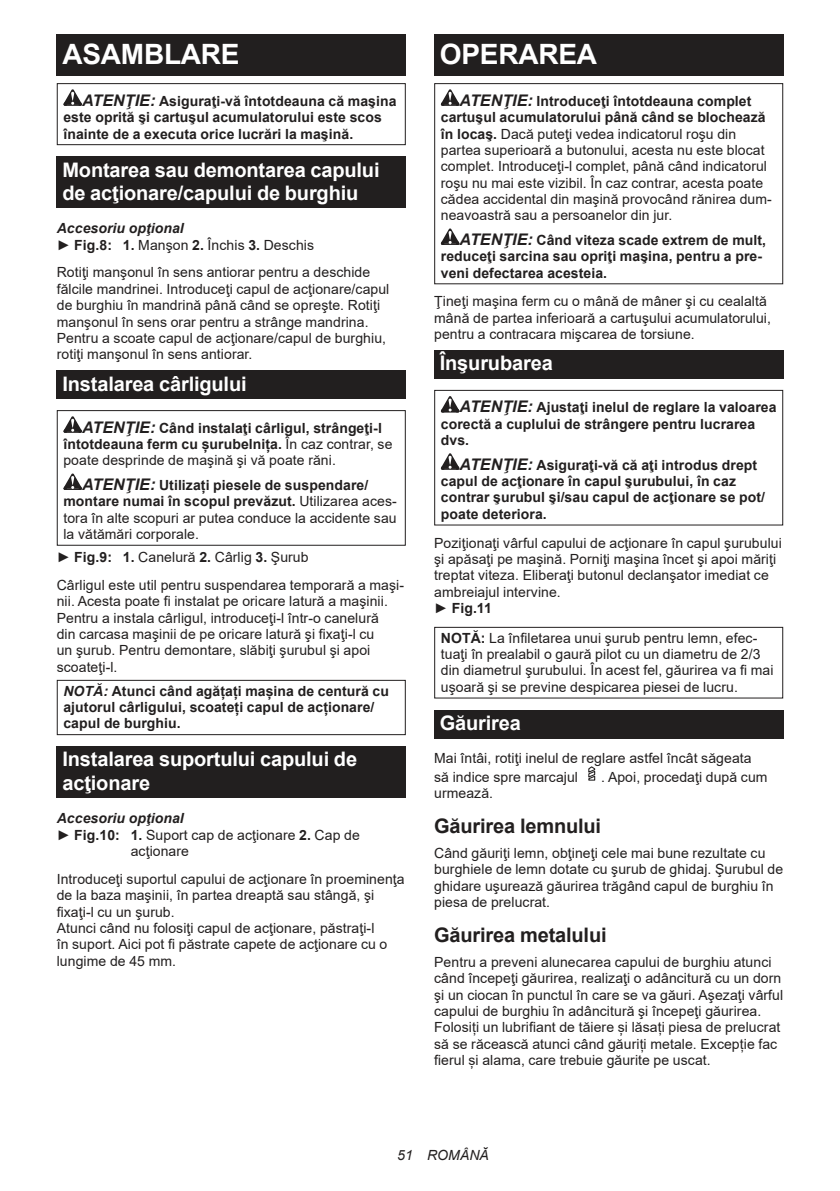
<style>
.page{position:relative;width:840px;height:1191px;background:#fff}
.page>*{position:absolute;margin:0;border:0;box-sizing:border-box;transform-origin:0 0}
.t1{font:700 28px "Arial";letter-spacing:-.01em;color:#fff}
.t2{font:700 20px/23.4px "Arial";letter-spacing:-.01em;color:#fff}
.t3{font:700 20px "Arial";letter-spacing:-.01em;color:#221f1f}
.t4{font:14px/16.4px "Arial";letter-spacing:.005em;color:#221f1f}
.t5{font:700 14px/16.4px "Arial";letter-spacing:.005em;color:#221f1f}
.t6{font:italic 700 14px "Arial";letter-spacing:.005em;color:#221f1f}
.t7{font:italic 14px "Arial";letter-spacing:.005em;color:#221f1f}
.s1{font-style:italic;font-size:16px}
.s2{font-weight:700;font-style:italic}
.s3{font-weight:700}
.s4{font-weight:400}
.s5{font-weight:700;font-style:italic;font-size:16px}
.s6{font-style:italic}
</style>
<div class="page">
<div style="left:57px;top:34px;width:348px;height:41px;background:#221f1f"></div>
<svg style="left:63px;top:89px;width:19px;height:17px"></svg>
<div style="left:57px;top:83px;width:348px;height:62px;border:1px solid #221f1f"></div>
<div style="left:57px;top:156px;width:348px;height:52px;background:#221f1f"></div>
<div style="left:57px;top:371px;width:348px;height:28px;background:#221f1f"></div>
<svg style="left:63px;top:416px;width:19px;height:17px"></svg>
<svg style="left:63px;top:473px;width:19px;height:17px"></svg>
<div style="left:57px;top:410px;width:348px;height:136px;border:1px solid #221f1f"></div>
<div style="left:57px;top:680px;width:348px;height:55px;border:1px solid #221f1f"></div>
<div style="left:57px;top:746px;width:348px;height:52px;background:#221f1f"></div>
<div style="left:434px;top:34px;width:348px;height:41px;background:#221f1f"></div>
<svg style="left:440px;top:89px;width:19px;height:17px"></svg>
<svg style="left:440px;top:228px;width:19px;height:17px"></svg>
<div style="left:434px;top:83px;width:348px;height:201px;border:1px solid #221f1f"></div>
<div style="left:434px;top:350px;width:348px;height:29px;background:#221f1f"></div>
<svg style="left:440px;top:396px;width:19px;height:16px"></svg>
<svg style="left:440px;top:453px;width:19px;height:17px"></svg>
<div style="left:434px;top:390px;width:348px;height:135px;border:1px solid #221f1f"></div>
<div style="left:434px;top:627px;width:348px;height:71px;border:1px solid #221f1f"></div>
<div style="left:434px;top:710px;width:348px;height:28px;background:#221f1f"></div>
<svg style="left:588px;top:766px;width:8px;height:15px"></svg>
<h1 class="t1" style="left:62px;top:43px;width:179px">ASAMBLARE</h1>
<p class="t5" style="left:63px;top:93px;width:334px;text-indent:19px"><span class="s1">ATENŢIE:</span> Asiguraţi-vă întotdeauna că maşina este oprită şi cartuşul acumulatorului este scos înainte de a executa orice lucrări la maşină.</p>
<h2 class="t2" style="left:62px;top:158px;width:318px">Montarea sau demontarea capului de acţionare/capului de burghiu</h2>
<p class="t4" style="left:57px;top:220px;width:259px"><span class="s2">Accesoriu opţional<br></span>► <span class="s3">Fig.8: 1.</span> Manşon <span class="s3">2.</span> Închis <span class="s3">3.</span> Deschis</p>
<p class="t4" style="left:57px;top:264px;width:334px">Rotiţi manşonul în sens antiorar pentru a deschide fălcile mandrinei. Introduceţi capul de acţionare/capul de burghiu în mandrină până când se opreşte. Rotiţi manşonul în sens orar pentru a strânge mandrina.<br>Pentru a scoate capul de acţionare/capul de burghiu, rotiţi manşonul în sens antiorar.</p>
<h2 class="t2" style="left:62px;top:372px;width:186px">Instalarea cârligului</h2>
<p class="t5" style="left:63px;top:420px;width:330px;text-indent:19px"><span class="s1">ATENŢIE:</span> Când instalaţi cârligul, strângeţi-l întotdeauna ferm cu șurubelnița. <span class="s4">În caz contrar, se poate desprinde de maşină şi vă poate răni.</span></p>
<p class="t4" style="left:63px;top:478px;width:334px;text-indent:19px"><span class="s5">ATENŢIE:</span> <span class="s3">Utilizați piesele de suspendare/ montare numai în scopul prevăzut.</span> Utilizarea aces&shy;tora în alte scopuri ar putea conduce la accidente sau la vătămări corporale.</p>
<p class="t4" style="left:57px;top:543px;width:348px;line-height:27.8px">► <span class="s3">Fig.9: 1.</span> Canelură <span class="s3">2.</span> Cârlig <span class="s3">3.</span> Şurub<br>Cârligul este util pentru suspendarea temporară a maşi-</p>
<p class="t4" style="left:57px;top:593px;width:332px">nii. Acesta poate fi instalat pe oricare latură a maşinii.<br>Pentru a instala cârligul, introduceţi-l într-o canelură din carcasa maşinii de pe oricare latură şi fixaţi-l cu un şurub. Pentru demontare, slăbiţi şurubul şi apoi scoateţi-l.</p>
<p class="t5" style="left:63px;top:682px;width:327px"><span class="s6">NOTĂ:</span> Atunci când agățați mașina de centură cu ajutorul cârligului, scoateți capul de acționare/ capul de burghiu.</p>
<h2 class="t2" style="left:62px;top:748px;width:296px">Instalarea suportului capului de acţionare</h2>
<p class="t6" style="left:57px;top:809px;width:128px">Accesoriu opţional</p>
<p class="t4" style="left:57px;top:826px;width:304px">► <span class="s3">Fig.10: 1.</span> Suport cap de acţionare <span class="s3">2.</span> Cap de</p>
<p class="t4" style="left:131px;top:843px;width:60px">acţionare</p>
<p class="t4" style="left:57px;top:870px;width:349px">Introduceţi suportul capului de acţionare în proeminenţa de la baza maşinii, în partea dreaptă sau stângă, şi fixaţi-l cu un şurub.<br>Atunci când nu folosiţi capul de acţionare, păstraţi-l<br>în suport. Aici pot fi păstrate capete de acţionare cu o lungime de 45 mm.</p>
<h1 class="t1" style="left:439px;top:43px;width:159px">OPERAREA</h1>
<p class="t4" style="left:440px;top:92px;width:332px;text-indent:19px"><span class="s5">ATENŢIE:</span> <span class="s3">Introduceţi întotdeauna complet cartuşul acumulatorului până când se blochează în locaş.</span> Dacă puteţi vedea indicatorul roşu din partea superioară a butonului, acesta nu este blocat complet. Introduceţi-l complet, până când indicatorul roşu nu mai este vizibil. În caz contrar, acesta poate cădea accidental din maşină provocând rănirea dum&shy;neavoastră sau a persoanelor din jur.</p>
<p class="t5" style="left:440px;top:232px;width:326px;text-indent:19px"><span class="s1">ATENŢIE:</span> Când viteza scade extrem de mult, reduceţi sarcina sau opriţi maşina, pentru a pre&shy;veni defectarea acesteia.</p>
<p class="t4" style="left:434px;top:293px;width:338px">Ţineţi maşina ferm cu o mână de mâner şi cu cealaltă mână de partea inferioară a cartuşului acumulatorului, pentru a contracara mişcarea de torsiune.</p>
<h2 class="t2" style="left:439px;top:352px;width:114px">Înşurubarea</h2>
<p class="t5" style="left:440px;top:399px;width:337px;text-indent:19px"><span class="s1">ATENŢIE:</span> Ajustaţi inelul de reglare la valoarea corectă a cuplului de strângere pentru lucrarea dvs.</p>
<p class="t5" style="left:440px;top:457px;width:325px;text-indent:19px"><span class="s1">ATENŢIE:</span> Asiguraţi-vă că aţi introdus drept capul de acţionare în capul şurubului, în caz contrar şurubul şi/sau capul de acţionare se pot/ poate deteriora.</p>
<p class="t4" style="left:434px;top:534px;width:349px">Poziţionaţi vârful capului de acţionare în capul şurubului şi apăsaţi pe maşină. Porniţi maşina încet şi apoi măriţi treptat viteza. Eliberaţi butonul declanşator imediat ce ambreiajul intervine.<br>► <span class="s3">Fig.11</span></p>
<p class="t4" style="left:440px;top:629px;width:334px"><span class="s3">NOTĂ:</span> La înfiletarea unui şurub pentru lemn, efec&shy;tuaţi în prealabil o gaură pilot cu un diametru de 2/3 din diametrul şurubului. În acest fel, găurirea va fi mai uşoară şi se previne despicarea piesei de lucru.</p>
<h2 class="t2" style="left:439px;top:711px;width:83px">Găurirea</h2>
<p class="t4" style="left:434px;top:749px;width:319px;line-height:18.8px">Mai întâi, rotiţi inelul de reglare astfel încât săgeata să indice spre marcajul</p>
<p class="t4" style="left:601px;top:769px;width:168px">. Apoi, procedaţi după cum</p>
<p class="t4" style="left:434px;top:785px;width:60px">urmează.</p>
<h2 class="t3" style="left:434px;top:812px;width:168px">Găurirea lemnului</h2>
<p class="t4" style="left:434px;top:845px;width:350px">Când găuriţi lemn, obţineţi cele mai bune rezultate cu burghiele de lemn dotate cu şurub de ghidaj. Şurubul de ghidare uşurează găurirea trăgând capul de burghiu în piesa de prelucrat.</p>
<h2 class="t3" style="left:434px;top:921px;width:174px">Găurirea metalului</h2>
<p class="t4" style="left:434px;top:955px;width:350px">Pentru a preveni alunecarea capului de burghiu atunci când începeţi găurirea, realizaţi o adâncitură cu un dorn şi un ciocan în punctul în care se va găuri. Aşezaţi vârful capului de burghiu în adâncitură şi începeţi găurirea.<br>Folosiți un lubrifiant de tăiere și lăsați piesa de prelucrat să se răcească atunci când găuriți metale. Excepție fac fierul și alama, care trebuie găurite pe uscat.</p>
<p class="t7" style="left:397px;top:1147px;width:93px">51 ROMÂNĂ</p>
</div>
